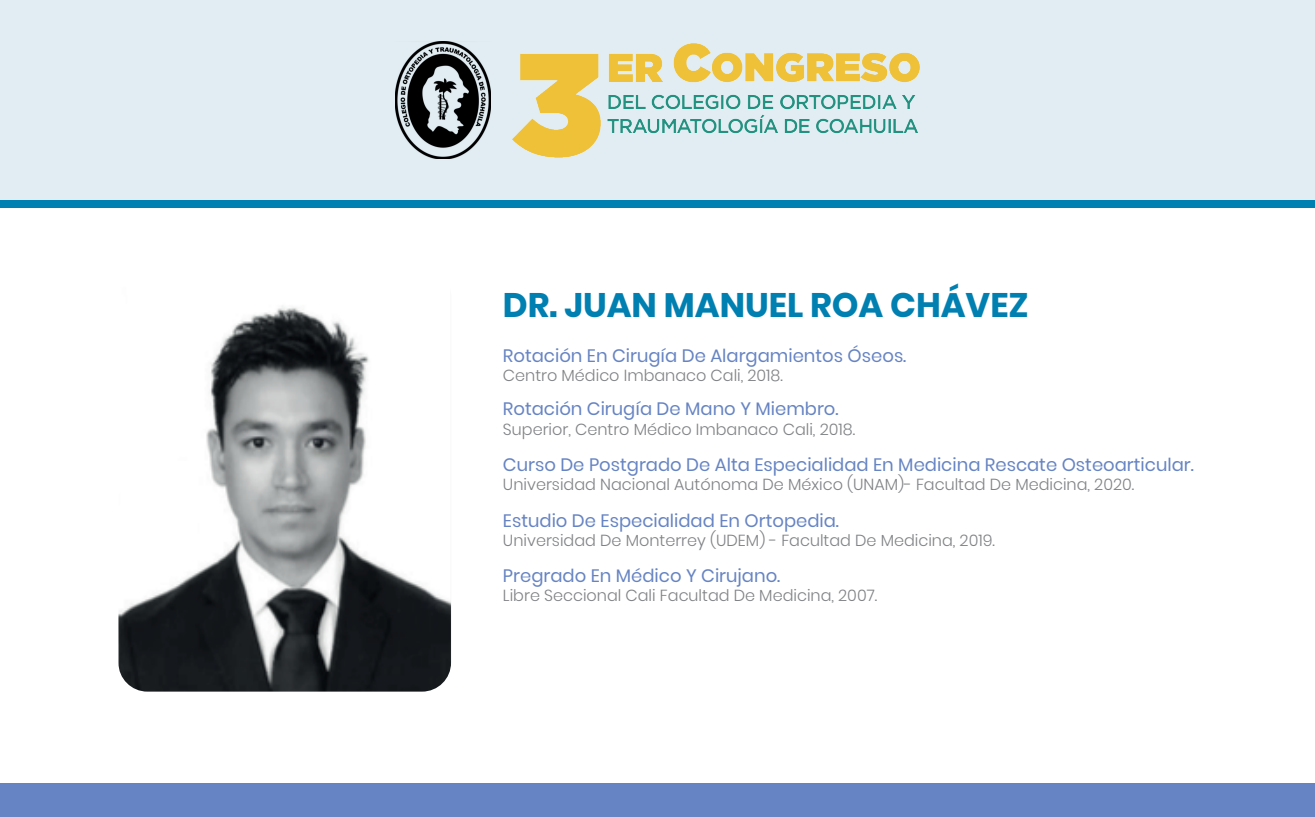
<style>
.page{position:relative;width:1315px;height:817px;background:#fff}
.page>*{position:absolute;margin:0;border:0;box-sizing:border-box;transform-origin:0 0}
.t1{font:700 34px "Poppins";color:#007fb1}
.t2{font:18px "Poppins";color:#6684c3}
.t3{font:300 16px "Poppins";color:#808285}
</style>
<div class="page">
<div style="left:0;top:0;width:1314px;height:200px;background:#e1edf2"></div>
<img style="left:118px;top:305px;width:333px;height:386px">
<div style="left:0;top:783px;width:1314px;height:34px;background:#6684c3"></div>
<div style="left:0;top:200px;width:1314px;height:8px;background:#007fb1"></div>
<img style="left:512px;top:43px;width:407px;height:114px">
<img style="left:396px;top:42px;width:94px;height:116px">
<h1 class="t1" style="left:503px;top:285px;width:527px">DR. JUAN MANUEL ROA CHÁVEZ</h1>
<p class="t2" style="left:503px;top:345px;width:405px">Rotación En Cirugía De Alargamientos Óseos.</p>
<p class="t3" style="left:503px;top:366px;width:281px">Centro Médico Imbanaco Cali, 2018.</p>
<p class="t2" style="left:503px;top:399px;width:337px">Rotación Cirugía De Mano Y Miembro.</p>
<p class="t3" style="left:503px;top:420px;width:353px">Superior, Centro Médico Imbanaco Cali, 2018.</p>
<p class="t2" style="left:503px;top:454px;width:692px">Curso De Postgrado De Alta Especialidad En Medicina Rescate Osteoarticular.</p>
<p class="t3" style="left:503px;top:475px;width:632px">Universidad Nacional Autónoma De México (UNAM)- Facultad De Medicina, 2020.</p>
<p class="t2" style="left:503px;top:510px;width:337px">Estudio De Especialidad En Ortopedia.</p>
<p class="t3" style="left:503px;top:531px;width:493px">Universidad De Monterrey (UDEM) - Facultad De Medicina, 2019.</p>
<p class="t2" style="left:503px;top:565px;width:279px">Pregrado En Médico Y Cirujano.</p>
<p class="t3" style="left:503px;top:586px;width:376px">Libre Seccional Cali Facultad De Medicina, 2007.</p>
</div>
